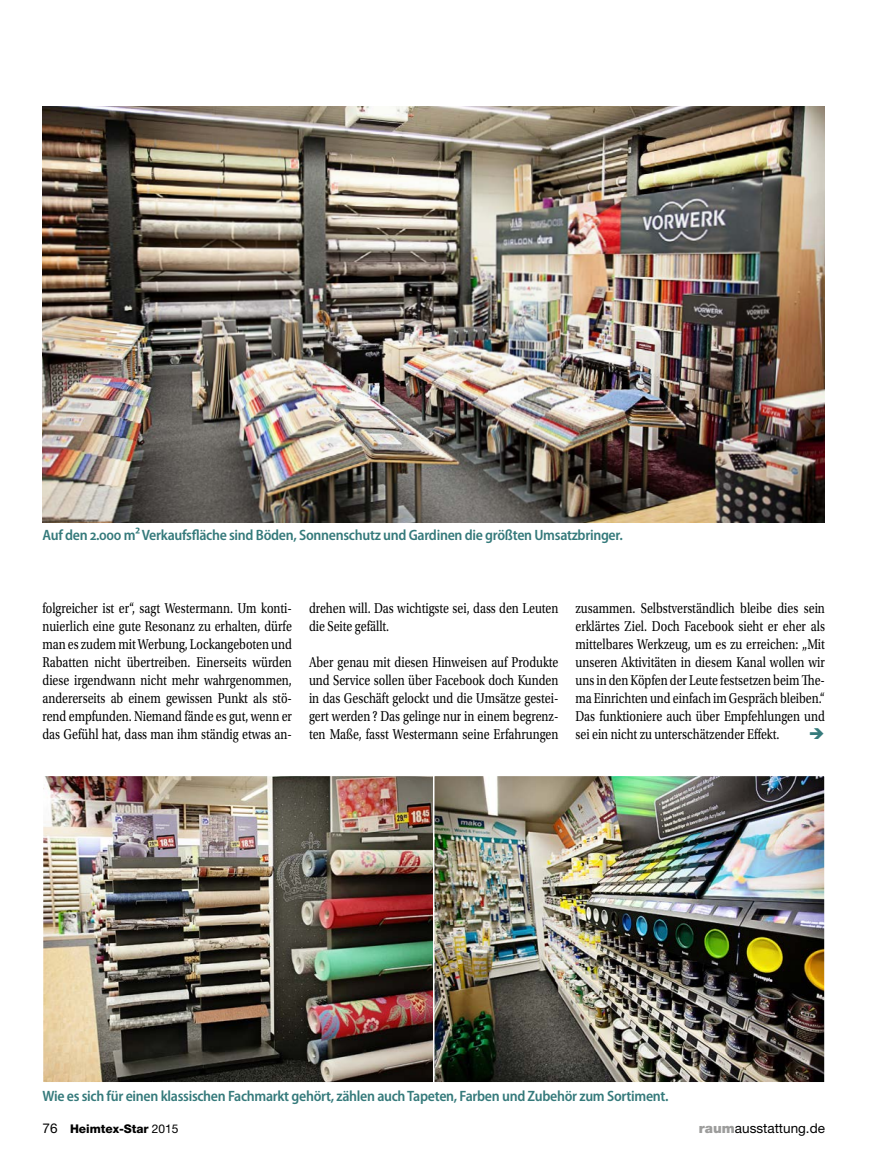
<style>
.page{position:relative;width:893px;height:1170px;background:#fff}
.page>*{position:absolute;margin:0;border:0;box-sizing:border-box;transform-origin:0 0}
.t1{font:15px/18.1px "Utopia Std";color:#000;text-align:justify;scale:.8 1}
.t2{font:600 semi-condensed 15px "Myriad Pro";letter-spacing:-.02em;color:#357a7b}
.t3{font:13.5px "Helvetica Neue LT Std";color:#000}
.t4{font:800 12px "Helvetica Neue LT Std";letter-spacing:-.005em;color:#000}
.s1{font-weight:400;font-size:13.5px}
.s2{font-weight:400}
.s3{font-weight:900;color:#9d9d9c}
</style>
<div class="page">
<img style="left:43px;top:106px;width:782px;height:416px">
<img style="left:45px;top:777px;width:778px;height:303px">
<div style="left:42px;top:774px;width:392px;height:309px;border:2px solid #fff"></div>
<div style="left:433px;top:774px;width:393px;height:309px;border:2px solid #fff"></div>
<p class="t2" style="left:43px;top:527px;width:582px">Auf den 2.000 m² Verkaufsfläche sind Böden, Sonnenschutz und Gardinen die größten Umsatzbringer.</p>
<p class="t1" style="left:43px;top:599px;width:313px">folgreicher ist er“, sagt Westermann. Um konti&shy;nuierlich eine gute Resonanz zu erhalten, dürfe man es zudem mit Werbung, Lockangeboten und Rabatten nicht übertreiben. Einerseits würden diese irgendwann nicht mehr wahrgenommen, andererseits ab einem gewissen Punkt als stö&shy;rend empfunden. Niemand fände es gut, wenn er das Gefühl hat, dass man ihm ständig etwas an-</p>
<p class="t1" style="left:309px;top:599px;width:313px">drehen will. Das wichtigste sei, dass den Leuten die Seite gefällt.</p>
<p class="t1" style="left:309px;top:653px;width:313px">Aber genau mit diesen Hinweisen auf Produkte und Service sollen über Facebook doch Kunden in das Geschäft gelockt und die Umsätze gestei&shy;gert werden ? Das gelinge nur in einem begrenz&shy;ten Maße, fasst Westermann seine Erfahrungen</p>
<p class="t1" style="left:575px;top:599px;width:313px">zusammen. Selbstverständlich bleibe dies sein erklärtes Ziel. Doch Facebook sieht er eher als mittelbares Werkzeug, um es zu erreichen: „Mit unseren Aktivitäten in diesem Kanal wollen wir uns in den Köpfen der Leute festsetzen beim The&shy;ma Einrichten und einfach im Gespräch bleiben.“ Das funktioniere auch über Empfehlungen und sei ein nicht zu unterschätzender Effekt.</p>
<p class="t2" style="left:43px;top:1087px;width:627px">Wie es sich für einen klassischen Fachmarkt gehört, zählen auch Tapeten, Farben und Zubehör zum Sortiment.</p>
<p class="t4" style="left:43px;top:1121px;width:137px"><span class="s1">76</span> Heimtex-Star <span class="s2">2015</span></p>
<p class="t3" style="left:699px;top:1119px;width:128px"><span class="s3">raum</span>ausstattung.de</p>
</div>
